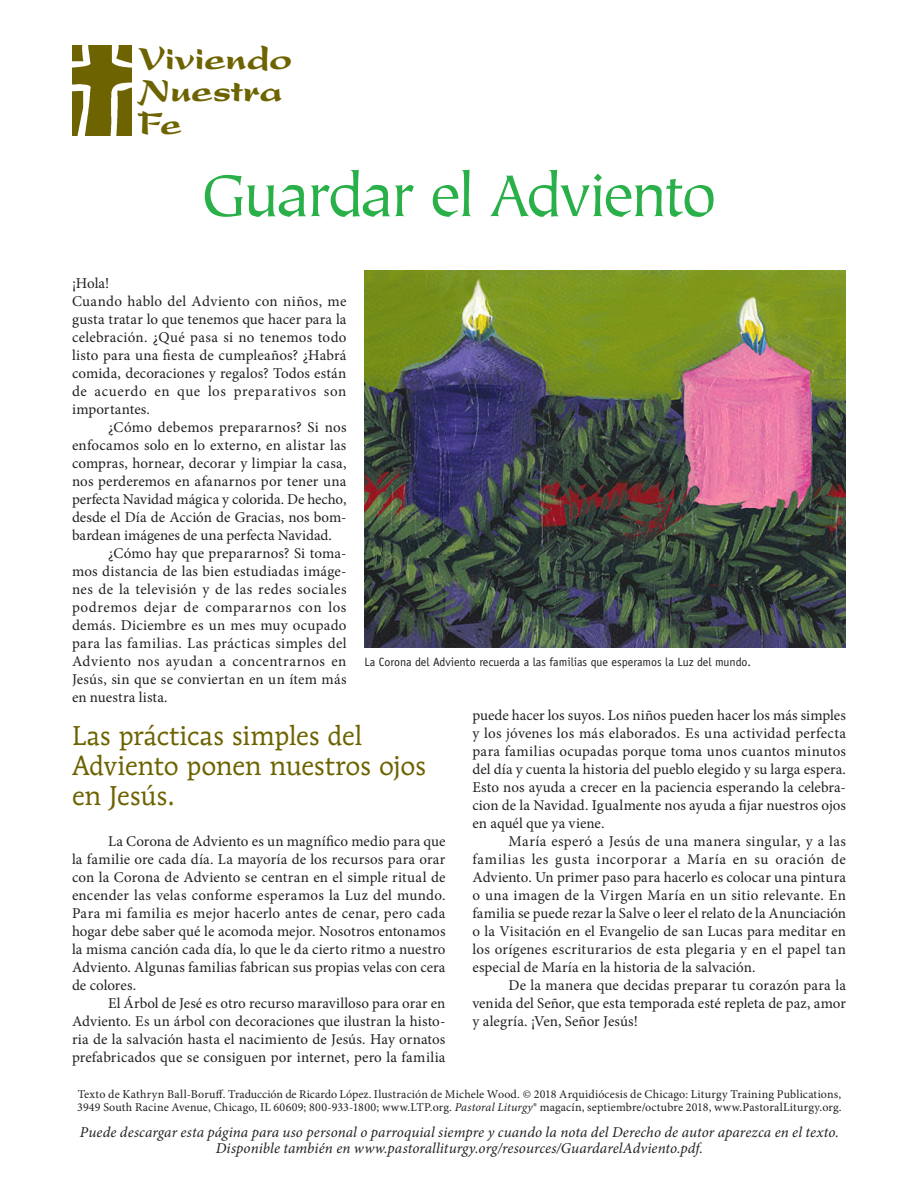
<style>
.page{position:relative;width:918px;height:1188px;background:#fff}
.page>*{position:absolute;margin:0;border:0;box-sizing:border-box;transform-origin:0 0}
.sect1__reproducible{font:66px "Tiepolo Std";letter-spacing:-.05em;color:#2ab049}
.para{font:900 36.15px/32.8px "Present LT Std";letter-spacing:-.005em;color:#6d6300;scale:.96 1}
.letter_pullquote{font:27px/30px "Mendoza Roman Std";letter-spacing:-.005em;color:#6d6300}
.para__indented_SPA{font:15px/18px "Minion Pro";letter-spacing:.005em;color:#231f20;text-align:justify}
.para_SP{font:15px/18px "Minion Pro";letter-spacing:.035em;color:#231f20;text-align:justify}
.reproducible_informa{font:italic 15px/16.5px "Minion Pro";letter-spacing:.005em;color:#231f20;text-align:center}
.para-2{font:15px "Minion Pro";color:#231f20}
.copyright__reproduc{font:12px/13.5px "Minion Pro";letter-spacing:.015em;color:#231f20}
.caption{font:12px "Officina Sans Std";color:#231f20}
.s1{font-style:italic}
</style>
<div class="page">
<img style="left:72px;top:46px;width:59px;height:90px">
<img style="left:364px;top:270px;width:482px;height:378px">
<p class="para" style="left:138px;top:42px;width:162px">Viviendo<br>Nuestra<br>Fe</p>
<p class="sect1__reproducible" style="left:201px;top:160px;width:517px">Guardar el Adviento</p>
<p class="para-2" style="left:72px;top:273px;width:39px">¡Hola!</p>
<p class="para_SP" style="left:72px;top:292px;width:276px">Cuando hablo del Adviento con niños, me gusta tratar lo que tenemos que hacer para la celebración. ¿Qué pasa si no tenemos todo listo para una fiesta de cumpleaños? ¿Habrá comida, decoraciones y regalos? Todos están de acuerdo en que los preparativos son importantes.</p>
<p class="para__indented_SPA" style="left:72px;top:418px;width:276px;text-indent:36px">¿Cómo debemos prepararnos? Si nos enfocamos solo en lo externo, en alistar las compras, hornear, decorar y limpiar la casa, nos perderemos en afanarnos por tener una perfecta Navidad mágica y colorida. De hecho, desde el Día de Acción de Gracias, nos bom&shy;bardean imágenes de una perfecta Navidad.</p>
<p class="para__indented_SPA" style="left:72px;top:544px;width:276px;text-indent:36px">¿Cómo hay que prepararnos? Si toma&shy;mos distancia de las bien estudiadas imáge&shy;nes de la televisión y de las redes sociales podremos dejar de compararnos con los demás. Diciembre es un mes muy ocupado para las familias. Las prácticas simples del Adviento nos ayudan a concentrarnos en Jesús, sin que se conviertan en un ítem más en nuestra lista.</p>
<p class="caption" style="left:364px;top:655px;width:388px">La Corona del Adviento recuerda a las familias que esperamos la Luz del mundo.</p>
<p class="letter_pullquote" style="left:72px;top:720px;width:356px">Las prácticas simples del<br>Adviento ponen nuestros ojos en Jesús.</p>
<p class="para__indented_SPA" style="left:72px;top:832px;width:375px;text-indent:36px">La Corona de Adviento es un magnífico medio para que la familie ore cada día. La mayoría de los recursos para orar con la Corona de Adviento se centran en el simple ritual de encender las velas conforme esperamos la Luz del mundo.<br>Para mi familia es mejor hacerlo antes de cenar, pero cada hogar debe saber qué le acomoda mejor. Nosotros entonamos la misma canción cada día, lo que le da cierto ritmo a nuestro Adviento. Algunas familias fabrican sus propias velas con cera de colores.</p>
<p class="para__indented_SPA" style="left:72px;top:994px;width:375px;text-indent:36px">El Árbol de Jesé es otro recurso maravilloso para orar en Adviento. Es un árbol con decoraciones que ilustran la histo&shy;ria de la salvación hasta el nacimiento de Jesús. Hay ornatos prefabricados que se consiguen por internet, pero la familia</p>
<p class="para__indented_SPA" style="left:472px;top:706px;width:375px">puede hacer los suyos. Los niños pueden hacer los más simples y los jóvenes los más elaborados. Es una actividad perfecta para familias ocupadas porque toma unos cuantos minutos del día y cuenta la historia del pueblo elegido y su larga espera.<br>Esto nos ayuda a crecer en la paciencia esperando la celebra&shy;cion de la Navidad. Igualmente nos ayuda a fijar nuestros ojos en aquél que ya viene.</p>
<p class="para__indented_SPA" style="left:472px;top:832px;width:375px;text-indent:36px">María esperó a Jesús de una manera singular, y a las familias les gusta incorporar a María en su oración de Adviento. Un primer paso para hacerlo es colocar una pintura o una imagen de la Virgen María en un sitio relevante. En familia se puede rezar la Salve o leer el relato de la Anunciación o la Visitación en el Evangelio de san Lucas para meditar en los orígenes escriturarios de esta plegaria y en el papel tan especial de María en la historia de la salvación.</p>
<p class="para__indented_SPA" style="left:472px;top:976px;width:375px;text-indent:36px">De la manera que decidas preparar tu corazón para la venida del Señor, que esta temporada esté repleta de paz, amor y alegría. ¡Ven, Señor Jesús!</p>
<p class="copyright__reproduc" style="left:77px;top:1087px;width:766px">Texto de Kathryn Ball-Boruff. Traducción de Ricardo López. Ilustración de Michele Wood. © 2018 Arquidiócesis de Chicago: Liturgy Training Publications,<br>3949 South Racine Avenue, Chicago, IL 60609; 800-933-1800; www.LTP.org. <span class="s1">Pastoral Liturgy</span>® magacín, septiembre/octubre 2018, www.PastoralLiturgy.org.</p>
<p class="reproducible_informa" style="left:80px;top:1124px;width:760px">Puede descargar esta página para uso personal o parroquial siempre y cuando la nota del Derecho de autor aparezca en el texto.<br>Disponible también en www.pastoralliturgy.org/resources/GuardarelAdviento.pdf.</p>
</div>
